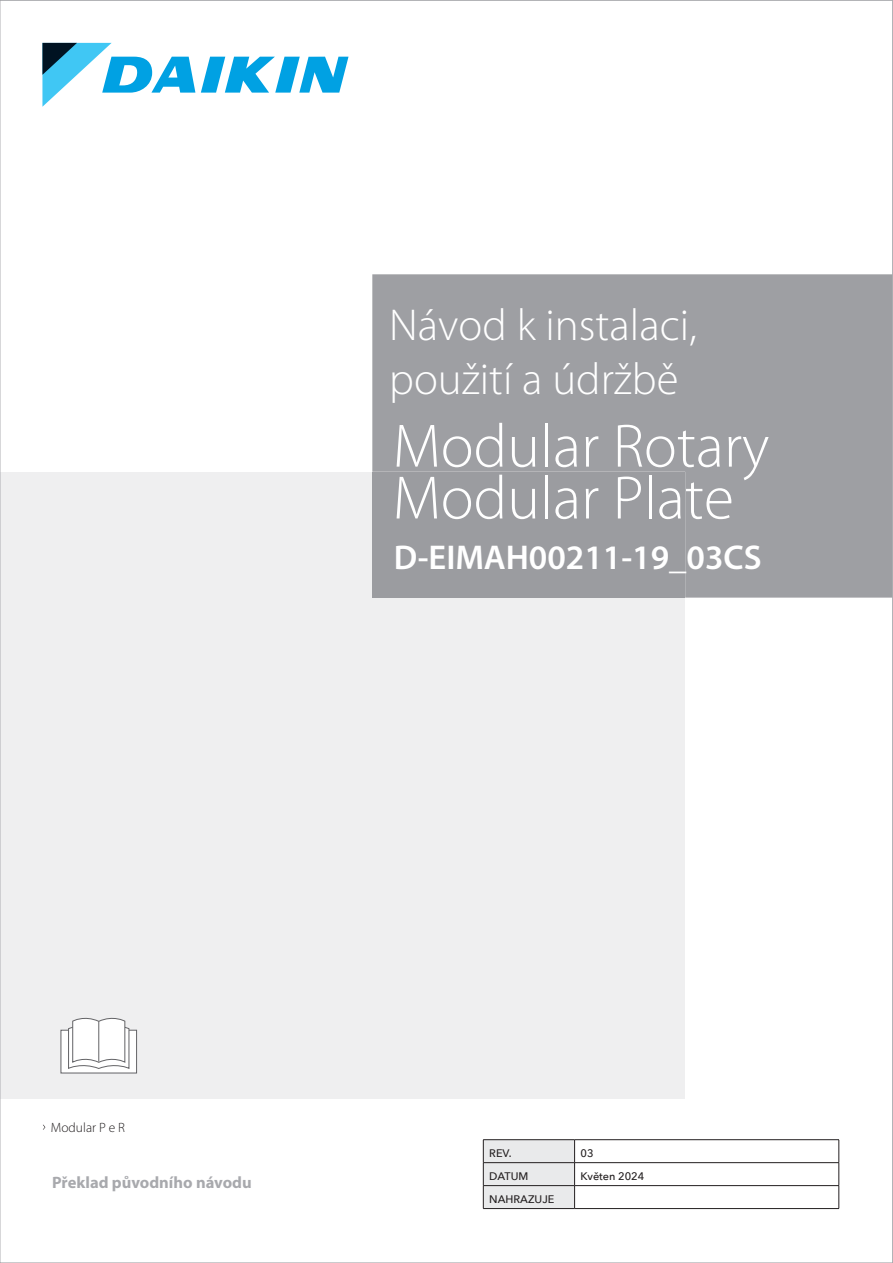
<style>
.page{position:relative;width:893px;height:1263px;background:#fff}
.page>*{position:absolute;margin:0;border:0;box-sizing:border-box;transform-origin:0 0}
.t1{font:300 61.8px/51.9px "Myriad Pro";color:#fff}
.t2{font:300 44.85px/53.8px "Myriad Pro";color:#fff}
.t3{font:600 34.5px "Myriad Pro";color:#fff}
.t4{font:700 16.5px "Myriad Pro";color:#a8a9ad}
.t5{font:300 13.5px "Myriad Pro";color:#231f20}
.t6{font:500 10.95px "Avenir Next";color:#231f20}
</style>
<div class="page">
<svg style="left:42px;top:43px;width:306px;height:64px"></svg>
<div style="left:1px;top:472px;width:684px;height:626px;background:#efeff0"></div>
<div style="left:372px;top:274px;width:519px;height:324px;background:#9e9fa3"></div>
<div style="left:372px;top:472px;width:313px;height:126px;background:#9b9ca0"></div>
<div style="left:61px;top:1030px;width:76px;height:43px;background:#fff"></div>
<div style="left:60px;top:1030px;width:77px;height:43px;border:1px solid #636366"></div>
<svg style="left:68px;top:1017px;width:62px;height:52px"></svg>
<hr style="left:98px;top:1021px;width:1px;height:40px;background:#636366">
<hr style="left:483px;top:1139px;width:92px;height:1px;background:#231f20">
<hr style="left:575px;top:1139px;width:264px;height:1px;background:#231f20">
<hr style="left:575px;top:1162px;width:264px;height:1px;background:#231f20">
<hr style="left:575px;top:1185px;width:264px;height:1px;background:#231f20">
<svg style="left:483px;top:1140px;width:92px;height:68px;background:#dedfe0"></svg>
<svg style="left:839px;top:1140px;width:1px;height:68px"></svg>
<hr style="left:483px;top:1208px;width:92px;height:1px;background:#231f20">
<hr style="left:575px;top:1208px;width:264px;height:1px;background:#231f20">
<p class="t2" style="left:389px;top:297px;width:309px">Návod k instalaci, použití a údržbě</p>
<h1 class="t1" style="left:393px;top:419px;width:378px">Modular Rotary<br>Modular Plate</h1>
<p class="t3" style="left:394px;top:539px;width:369px">D-EIMAH00211-19_03CS</p>
<p class="t5" style="left:51px;top:1119px;width:76px">Modular P e R</p>
<p class="t4" style="left:52px;top:1171px;width:201px">Překlad původního návodu</p>
<p class="t6" style="left:489px;top:1143px;width:24px">REV.</p>
<p class="t6" style="left:581px;top:1143px;width:15px">03</p>
<p class="t6" style="left:489px;top:1166px;width:41px">DATUM</p>
<p class="t6" style="left:581px;top:1166px;width:65px">Květen 2024</p>
<p class="t6" style="left:489px;top:1189px;width:67px">NAHRAZUJE</p>
</div>
